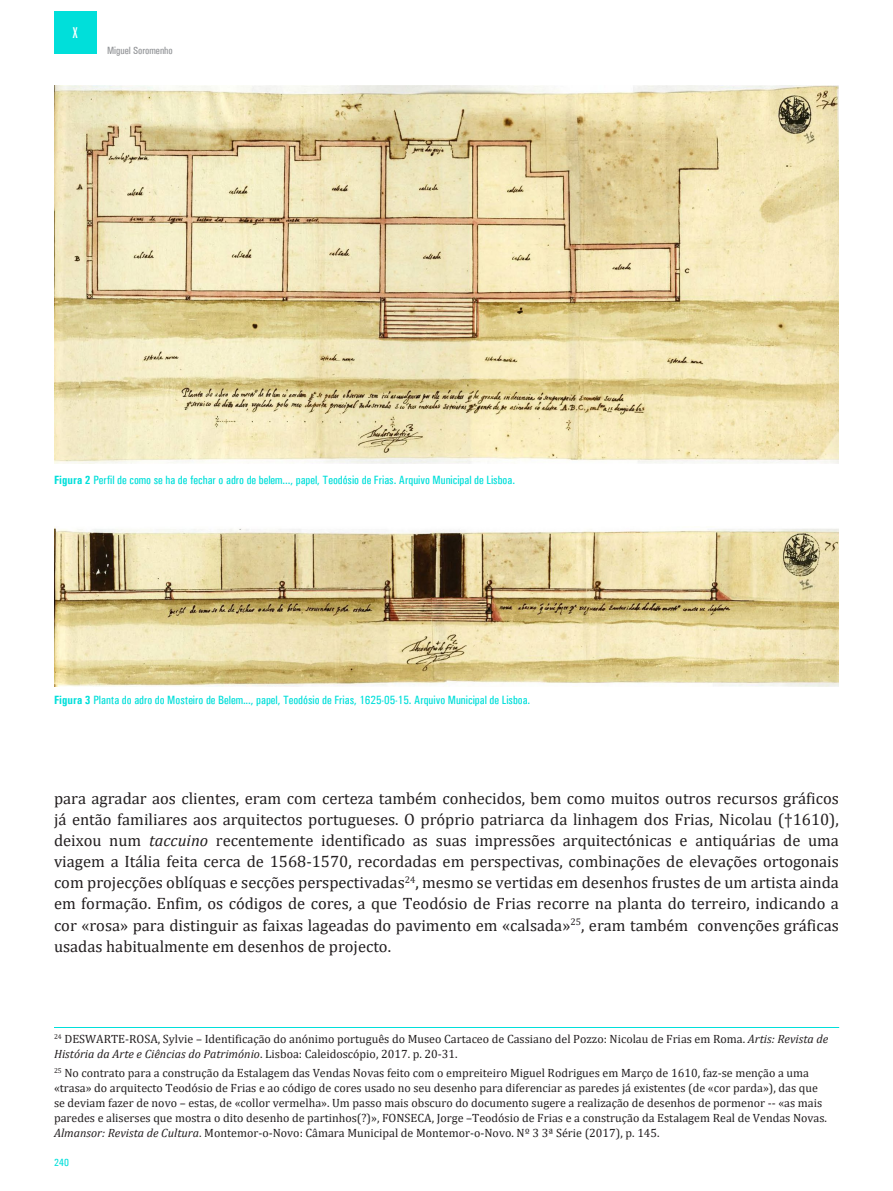
<style>
.page{position:relative;width:893px;height:1191px;background:#fff}
.page>*{position:absolute;margin:0;border:0;box-sizing:border-box;transform-origin:0 0}
.texto{font:16.5px/21px "Cambria";color:#231f20;text-align:justify}
.t1{font:extra-condensed 15px "Zurich BT";color:#fff}
.nota_rodapé{font:12px/15px "Cambria";color:#231f20}
.legenda{font:500 condensed 12px "Univers";color:#00dfda}
.t2{font:500 condensed 10.5px "Univers";color:#939598}
.t3{font:500 condensed 10.5px "Univers";color:#00dfda}
.s1{font-weight:700}
.s2{font-style:italic}
</style>
<div class="page">
<div style="left:54px;top:11px;width:43px;height:43px;background:#00dfda"></div>
<img style="left:54px;top:85px;width:785px;height:378px">
<img style="left:54px;top:527px;width:785px;height:159px">
<hr style="left:54px;top:1027px;width:785px;height:1px;background:#00dfda">
<p class="t1" style="left:73px;top:24px;width:6px">X</p>
<p class="t2" style="left:107px;top:44px;width:67px">Miguel Soromenho</p>
<p class="legenda" style="left:54px;top:473px;width:462px"><span class="s1">Figura 2</span> Perfil de como se ha de fechar o adro de belem..., papel, Teodósio de Frias. Arquivo Municipal de Lisboa.</p>
<p class="legenda" style="left:54px;top:692px;width:478px"><span class="s1">Figura 3</span> Planta do adro do Mosteiro de Belem..., papel, Teodósio de Frias, 1625-05-15. Arquivo Municipal de Lisboa.</p>
<p class="texto" style="left:54px;top:788px;width:786px">para agradar aos clientes, eram com certeza também conhecidos, bem como muitos outros recursos gráficos já então familiares aos arquitectos portugueses. O próprio patriarca da linhagem dos Frias, Nicolau (†1610), deixou num <span class="s2">taccuino</span> recentemente identificado as suas impressões arquitectónicas e antiquárias de uma viagem a Itália feita cerca de 1568-1570, recordadas em perspectivas, combinações de elevações ortogonais com projecções oblíquas e secções perspectivadas<sup>24</sup>, mesmo se vertidas em desenhos frustes de um artista ainda em formação. Enfim, os códigos de cores, a que Teodósio de Frias recorre na planta do terreiro, indicando a cor «rosa» para distinguir as faixas lageadas do pavimento em «calsada»<sup>25</sup>, eram também convenções gráficas usadas habitualmente em desenhos de projecto.</p>
<p class="nota_rodapé" style="left:54px;top:1031px;width:776px"><sup>24</sup> DESWARTE-ROSA, Sylvie – Identificação do anónimo português do Museo Cartaceo de Cassiano del Pozzo: Nicolau de Frias em Roma. <span class="s2">Artis: Revista de<br>História da Arte e Ciências do Património</span>. Lisboa: Caleidoscópio, 2017. p. 20-31.</p>
<p class="nota_rodapé" style="left:54px;top:1065px;width:775px"><sup>25</sup> No contrato para a construção da Estalagem das Vendas Novas feito com o empreiteiro Miguel Rodrigues em Março de 1610, faz-se menção a uma «trasa» do arquitecto Teodósio de Frias e ao código de cores usado no seu desenho para diferenciar as paredes já existentes (de «cor parda»), das que se deviam fazer de novo – estas, de «collor vermelha». Um passo mais obscuro do documento sugere a realização de desenhos de pormenor -- «as mais paredes e aliserses que mostra o dito desenho de partinhos(?)», FONSECA, Jorge –Teodósio de Frias e a construção da Estalagem Real de Vendas Novas.<br><span class="s2">Almansor: Revista de Cultura</span>. Montemor-o-Novo: Câmara Municipal de Montemor-o-Novo. Nº 3 3ª Série (2017), p. 145.</p>
<p class="t3" style="left:54px;top:1156px;width:16px">240</p>
</div>
